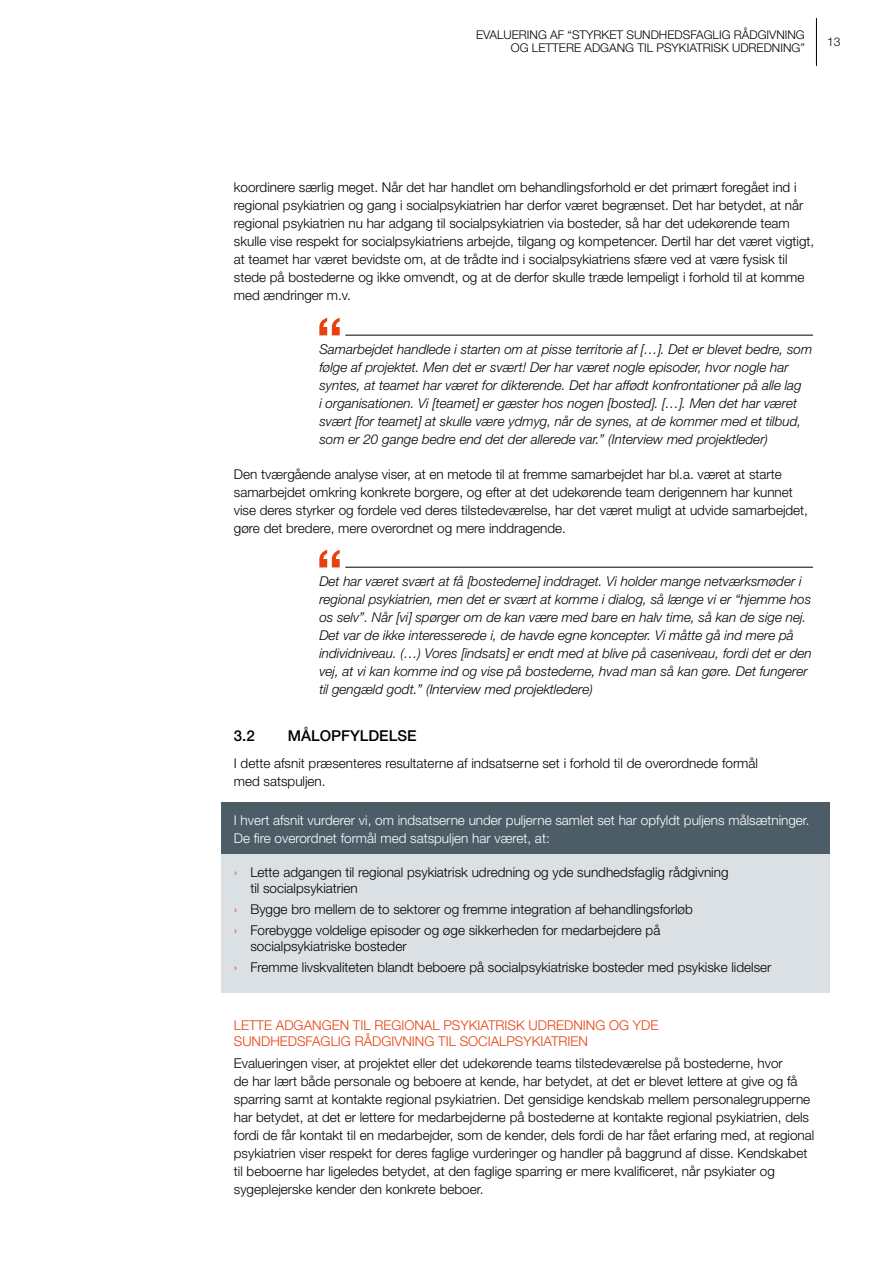
<style>
.page{position:relative;width:893px;height:1263px;background:#fff}
.page>*{position:absolute;margin:0;border:0;box-sizing:border-box;transform-origin:0 0}
.t1{font:500 15px "Helvetica Neue LT Std";color:#000}
.t2{font:300 13.5px/18px "Helvetica Neue LT Std";color:#000}
.t3{font:italic 300 13.5px/18px "Helvetica Neue LT Std";color:#000}
.t4{font:300 13.5px/18px "Helvetica Neue LT Std";color:#fff}
.t5{font:300 13.5px/16.2px "Helvetica Neue LT Std";color:#e74011}
.t6{font:300 12px/13.5px "Helvetica Neue LT Std";color:#000;text-align:right}
.s1{color:#e74011}
</style>
<div class="page">
<hr style="left:816px;top:18px;width:1px;height:48px;background:#000">
<div style="left:221px;top:803px;width:608px;height:61px;background:#4d5d68"></div>
<div style="left:221px;top:854px;width:608px;height:60px;background:#dbe0e5"></div>
<div style="left:221px;top:912px;width:608px;height:60px;background:#dbe0e5"></div>
<div style="left:221px;top:949px;width:608px;height:44px;background:#dbe0e5"></div>
<svg style="left:319px;top:318px;width:21px;height:17px"></svg>
<hr style="left:345px;top:335px;width:468px;height:1px;background:#000">
<svg style="left:319px;top:550px;width:21px;height:17px"></svg>
<hr style="left:345px;top:567px;width:468px;height:1px;background:#000">
<p class="t6" style="left:476px;top:28px;width:330px">EVALUERING AF “STYRKET SUNDHEDSFAGLIG RÅDGIVNING<br>OG LETTERE ADGANG TIL PSYKIATRISK UDREDNING”</p>
<p class="t6" style="left:827px;top:35px;width:15px">13</p>
<p class="t2" style="left:234px;top:178px;width:582px">koordinere særlig meget. Når det har handlet om behandlingsforhold er det primært foregået ind i regional psykiatrien og gang i socialpsykiatrien har derfor været begrænset. Det har betydet, at når regional psykiatrien nu har adgang til socialpsykiatrien via bosteder, så har det udekørende team skulle vise respekt for socialpsykiatriens arbejde, tilgang og kompetencer. Dertil har det været vigtigt, at teamet har været bevidste om, at de trådte ind i socialpsykiatriens sfære ved at være fysisk til stede på bostederne og ikke omvendt, og at de derfor skulle træde lempeligt i forhold til at komme med ændringer m.v.</p>
<p class="t3" style="left:319px;top:340px;width:494px">Samarbejdet handlede i starten om at pisse territorie af […]. Det er blevet bedre, som følge af projektet. Men det er svært! Der har været nogle episoder, hvor nogle har syntes, at teamet har været for dikterende. Det har affødt konfrontationer på alle lag<br>i organisationen. Vi [teamet] er gæster hos nogen [bosted]. […]. Men det har været svært [for teamet] at skulle være ydmyg, når de synes, at de kommer med et tilbud, som er 20 gange bedre end det der allerede var.” (Interview med projektleder)</p>
<p class="t2" style="left:234px;top:464px;width:576px">Den tværgående analyse viser, at en metode til at fremme samarbejdet har bl.a. været at starte samarbejdet omkring konkrete borgere, og efter at det udekørende team derigennem har kunnet vise deres styrker og fordele ved deres tilstedeværelse, har det været muligt at udvide samarbejdet, gøre det bredere, mere overordnet og mere inddragende.</p>
<p class="t3" style="left:319px;top:572px;width:494px">Det har været svært at få [bostederne] inddraget. Vi holder mange netværksmøder i regional psykiatrien, men det er svært at komme i dialog, så længe vi er “hjemme hos os selv”. Når [vi] spørger om de kan være med bare en halv time, så kan de sige nej.<br>Det var de ikke interesserede i, de havde egne koncepter. Vi måtte gå ind mere på individniveau. (…) Vores [indsats] er endt med at blive på caseniveau, fordi det er den vej, at vi kan komme ind og vise på bostederne, hvad man så kan gøre. Det fungerer til gengæld godt.” (Interview med projektledere)</p>
<p class="t1" style="left:234px;top:727px;width:22px">3.2</p>
<p class="t1" style="left:288px;top:727px;width:130px">MÅLOPFYLDELSE</p>
<p class="t2" style="left:234px;top:754px;width:526px">I dette afsnit præsenteres resultaterne af indsatserne set i forhold til de overordnede formål med satspuljen.</p>
<p class="t4" style="left:234px;top:811px;width:577px">I hvert afsnit vurderer vi, om indsatserne under puljerne samlet set har opfyldt puljens målsætninger.<br>De fire overordnet formål med satspuljen har været, at:</p>
<p class="t2" style="left:250px;top:863px;width:480px;line-height:16.5px;text-indent:-16px"><span class="s1">›</span> Lette adgangen til regional psykiatrisk udredning og yde sundhedsfaglig rådgivning til socialpsykiatrien</p>
<p class="t2" style="left:234px;top:898px;width:460px;line-height:20.7px"><span class="s1">›</span> Bygge bro mellem de to sektorer og fremme integration af behandlingsforløb <span class="s1">›</span> Forebygge voldelige episoder og øge sikkerheden for medarbejdere på</p>
<p class="t2" style="left:234px;top:936px;width:539px;line-height:20.7px;text-indent:16px">socialpsykiatriske bosteder<br><span class="s1">›</span> Fremme livskvaliteten blandt beboere på socialpsykiatriske bosteder med psykiske lidelser</p>
<p class="t5" style="left:234px;top:1016px;width:426px">LETTE ADGANGEN TIL REGIONAL PSYKIATRISK UDREDNING OG YDE<br>SUNDHEDSFAGLIG RÅDGIVNING TIL SOCIALPSYKIATRIEN</p>
<p class="t2" style="left:234px;top:1054px;width:582px">Evalueringen viser, at projektet eller det udekørende teams tilstedeværelse på bostederne, hvor<br>de har lært både personale og beboere at kende, har betydet, at det er blevet lettere at give og få sparring samt at kontakte regional psykiatrien. Det gensidige kendskab mellem personalegrupperne har betydet, at det er lettere for medarbejderne på bostederne at kontakte regional psykiatrien, dels fordi de får kontakt til en medarbejder, som de kender, dels fordi de har fået erfaring med, at regional psykiatrien viser respekt for deres faglige vurderinger og handler på baggrund af disse. Kendskabet til beboerne har ligeledes betydet, at den faglige sparring er mere kvalificeret, når psykiater og sygeplejerske kender den konkrete beboer.</p>
</div>
